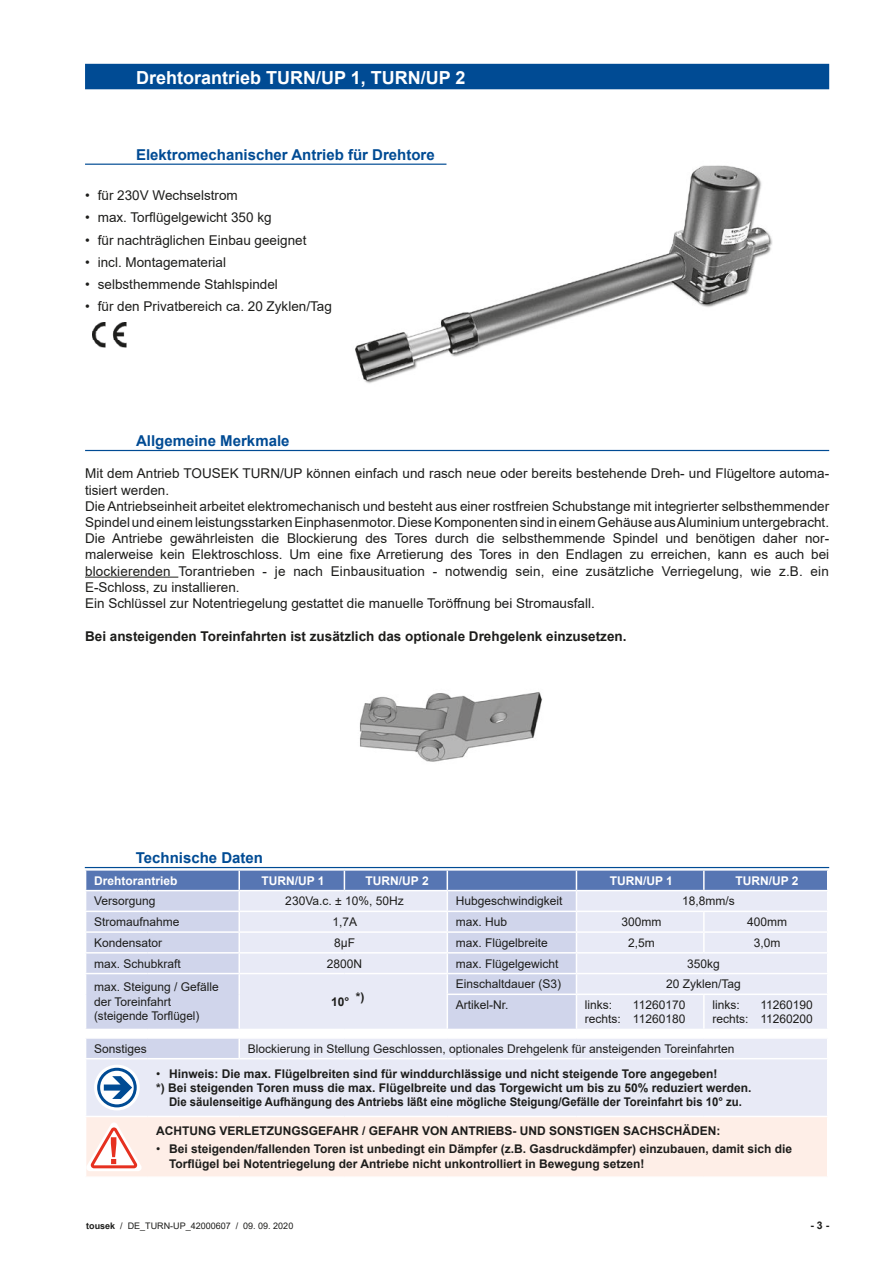
<style>
.page{position:relative;width:893px;height:1263px;background:#fff}
.page>*{position:absolute;margin:0;border:0;box-sizing:border-box;transform-origin:0 0}
.t1{font:700 18px "Arial";color:#fff}
.t2{font:700 15px "Arial";color:#004b94}
.t3{font:13.5px/16.2px "Arial";color:#1d1d1b}
.t4{font:700 13.5px "Arial";color:#1d1d1b}
.t5{font:12px/14.4px "Arial";color:#1d1d1b;text-align:right}
.t6{font:700 12px/14.4px "Arial";color:#1d1d1b}
.t7{font:700 12px "Arial";color:#1d1d1b;scale:.95 1}
.t8{font:700 12px "Arial";color:#fff}
.t9{font:700 10.5px "Arial";color:#1d1d1b}
.t10{font:9px "Arial";color:#1d1d1b}
.s1{font-weight:400}
.s2{font-weight:700}
</style>
<div class="page">
<img style="left:341px;top:163px;width:432px;height:221px">
<hr style="left:85px;top:164px;width:361px;height:1px;background:#004b94">
<img style="left:93px;top:323px;width:34px;height:24px">
<hr style="left:85px;top:450px;width:744px;height:1px;background:#004b94">
<hr style="left:85px;top:577px;width:93px;height:1px;background:#1d1d1b">
<img style="left:359px;top:692px;width:184px;height:70px">
<div style="left:85px;top:64px;width:744px;height:25px;background:#004b94"></div>
<hr style="left:85px;top:867px;width:744px;height:1px;background:#004b94">
<svg style="left:86px;top:994px;width:741px;height:122px;background:#e4e7f4"></svg>
<div style="left:86px;top:1117px;width:741px;height:59px;background:#feeee7"></div>
<hr style="left:447px;top:993px;width:129px;height:2px;background:#fff">
<hr style="left:447px;top:995px;width:1px;height:34px;background:#fff">
<hr style="left:576px;top:993px;width:128px;height:2px;background:#fff">
<hr style="left:576px;top:995px;width:1px;height:34px;background:#fff">
<hr style="left:704px;top:993px;width:124px;height:2px;background:#fff">
<hr style="left:703px;top:995px;width:2px;height:34px;background:#fff">
<svg style="left:86px;top:1029px;width:741px;height:29px"></svg>
<hr style="left:85px;top:1058px;width:63px;height:1px;background:#fff">
<hr style="left:148px;top:1058px;width:91px;height:1px;background:#fff">
<hr style="left:239px;top:1058px;width:105px;height:1px;background:#fff">
<hr style="left:344px;top:1058px;width:103px;height:1px;background:#fff">
<hr style="left:447px;top:1058px;width:129px;height:1px;background:#fff">
<hr style="left:576px;top:1058px;width:128px;height:1px;background:#fff">
<hr style="left:704px;top:1058px;width:124px;height:1px;background:#fff">
<svg style="left:85px;top:870px;width:743px;height:124px;background:#ccd3e9"></svg>
<hr style="left:238px;top:974px;width:2px;height:20px;background:#fff">
<hr style="left:238px;top:994px;width:2px;height:35px;background:#fff">
<hr style="left:85px;top:1029px;width:63px;height:1px;background:#fff">
<hr style="left:148px;top:1029px;width:91px;height:1px;background:#fff">
<svg style="left:96px;top:1066px;width:42px;height:43px"></svg>
<div style="left:94px;top:1065px;width:46px;height:45px;border:3px solid #fff;border-radius:50%"></div>
<div style="left:97px;top:1068px;width:40px;height:39px;border:3px solid #004b94;border-radius:50%"></div>
<svg style="left:104px;top:1076px;width:28px;height:23px"></svg>
<svg style="left:86px;top:1121px;width:58px;height:52px"></svg>
<h1 class="t1" style="left:136px;top:65px;width:331px">Drehtorantrieb TURN/UP 1, TURN/UP 2</h1>
<p class="t2" style="left:136px;top:144px;width:300px">Elektromechanischer Antrieb für Drehtore</p>
<p class="t3" style="left:85px;top:187px;width:154px">• für 230V Wechselstrom</p>
<p class="t3" style="left:85px;top:209px;width:188px">• max. Torflügelgewicht 350 kg</p>
<p class="t3" style="left:85px;top:232px;width:223px">• für nachträglichen Einbau geeignet</p>
<p class="t3" style="left:85px;top:254px;width:143px">• incl. Montagematerial</p>
<p class="t3" style="left:85px;top:276px;width:194px">• selbsthemmende Stahlspindel</p>
<p class="t3" style="left:85px;top:298px;width:248px">• für den Privatbereich ca. 20 Zyklen/Tag</p>
<p class="t2" style="left:136px;top:430px;width:155px">Allgemeine Merkmale</p>
<p class="t3" style="left:85px;top:465px;width:746px">Mit dem Antrieb TOUSEK TURN/UP können einfach und rasch neue oder bereits bestehende Dreh- und Flügeltore automa&shy;tisiert werden.<br>Die Antriebseinheit arbeitet elektromechanisch und besteht aus einer rostfreien Schubstange mit integrierter selbsthemmender Spindel und einem leistungsstarken Einphasenmotor. Diese Komponenten sind in einem Gehäuse aus Aluminium untergebracht.<br>Die Antriebe gewährleisten die Blockierung des Tores durch die selbsthemmende Spindel und benötigen daher nor&shy;malerweise kein Elektroschloss. Um eine fixe Arretierung des Tores in den Endlagen zu erreichen, kann es auch bei blockierenden Torantrieben - je nach Einbausituation - notwendig sein, eine zusätzliche Verriegelung, wie z.B. ein E-Schloss, zu installieren.<br>Ein Schlüssel zur Notentriegelung gestattet die manuelle Toröffnung bei Stromausfall.</p>
<p class="t4" style="left:85px;top:626px;width:543px">Bei ansteigenden Toreinfahrten ist zusätzlich das optionale Drehgelenk einzusetzen.</p>
<p class="t2" style="left:136px;top:847px;width:129px">Technische Daten</p>
<p class="t8" style="left:94px;top:872px;width:85px">Drehtorantrieb</p>
<p class="t8" style="left:262px;top:872px;width:65px">TURN/UP 1</p>
<p class="t8" style="left:366px;top:872px;width:65px">TURN/UP 2</p>
<p class="t8" style="left:610px;top:872px;width:65px">TURN/UP 1</p>
<p class="t8" style="left:735px;top:872px;width:65px">TURN/UP 2</p>
<p class="t5" style="left:94px;top:894px;width:63px">Versorgung</p>
<p class="t5" style="left:285px;top:894px;width:120px">230Va.c. ± 10%, 50Hz</p>
<p class="t5" style="left:456px;top:894px;width:108px">Hubgeschwindigkeit</p>
<p class="t5" style="left:682px;top:894px;width:54px">18,8mm/s</p>
<p class="t5" style="left:94px;top:914px;width:87px">Stromaufnahme</p>
<p class="t5" style="left:333px;top:914px;width:26px">1,7A</p>
<p class="t5" style="left:456px;top:914px;width:53px">max. Hub</p>
<p class="t5" style="left:621px;top:914px;width:42px">300mm</p>
<p class="t5" style="left:747px;top:914px;width:42px">400mm</p>
<p class="t5" style="left:94px;top:935px;width:70px">Kondensator</p>
<p class="t5" style="left:334px;top:935px;width:22px">8µF</p>
<p class="t5" style="left:456px;top:935px;width:94px">max. Flügelbreite</p>
<p class="t5" style="left:628px;top:935px;width:28px">2,5m</p>
<p class="t5" style="left:754px;top:935px;width:28px">3,0m</p>
<p class="t5" style="left:94px;top:956px;width:88px">max. Schubkraft</p>
<p class="t5" style="left:327px;top:956px;width:37px">2800N</p>
<p class="t5" style="left:456px;top:956px;width:104px">max. Flügelgewicht</p>
<p class="t5" style="left:687px;top:956px;width:34px">350kg</p>
<p class="t5" style="left:94px;top:980px;width:126px;text-align:left">max. Steigung / Gefälle der Toreinfahrt (steigende Torflügel)</p>
<p class="t6" style="left:331px;top:994px;width:35px">10° *)</p>
<p class="t5" style="left:456px;top:977px;width:107px">Einschaltdauer (S3)</p>
<p class="t5" style="left:666px;top:977px;width:76px">20 Zyklen/Tag</p>
<p class="t5" style="left:456px;top:997px;width:54px">Artikel-Nr.</p>
<p class="t5" style="left:585px;top:997px;width:29px">links:</p>
<p class="t5" style="left:585px;top:997px;width:102px">11260170<br>rechts: 11260180</p>
<p class="t5" style="left:712px;top:997px;width:29px">links:</p>
<p class="t5" style="left:712px;top:997px;width:102px">11260190<br>rechts: 11260200</p>
<p class="t5" style="left:94px;top:1041px;width:54px">Sonstiges</p>
<p class="t5" style="left:248px;top:1041px;width:488px">Blockierung in Stellung Geschlossen, optionales Drehgelenk für ansteigenden Toreinfahrten</p>
<p class="t6" style="left:156px;top:1066px;width:563px"><span class="s1">•</span> Hinweis: Die max. Flügelbreiten sind für winddurchlässige und nicht steigende Tore angegeben!</p>
<p class="t6" style="left:156px;top:1081px;width:597px">*) Bei steigenden Toren muss die max. Flügelbreite und das Torgewicht um bis zu 50% reduziert werden.</p>
<p class="t7" style="left:169px;top:1094px;width:605px">Die säulenseitige Aufhängung des Antriebs läßt eine mögliche Steigung/Gefälle der Toreinfahrt bis 10° zu.</p>
<p class="t6" style="left:156px;top:1123px;width:566px">ACHTUNG VERLETZUNGSGEFAHR / GEFAHR VON ANTRIEBS- UND SONSTIGEN SACHSCHÄDEN:</p>
<p class="t6" style="left:169px;top:1142px;width:625px;text-indent:-13px"><span class="s1">•</span> Bei steigenden/fallenden Toren ist unbedingt ein Dämpfer (z.B. Gasdruckdämpfer) einzubauen, damit sich die<br>Torflügel bei Notentriegelung der Antriebe nicht unkontrolliert in Bewegung setzen!</p>
<p class="t10" style="left:86px;top:1219px;width:209px"><span class="s2">tousek</span> / DE_TURN-UP_42000607 / 09. 09. 2020</p>
<p class="t9" style="left:810px;top:1218px;width:20px">- 3 -</p>
</div>
